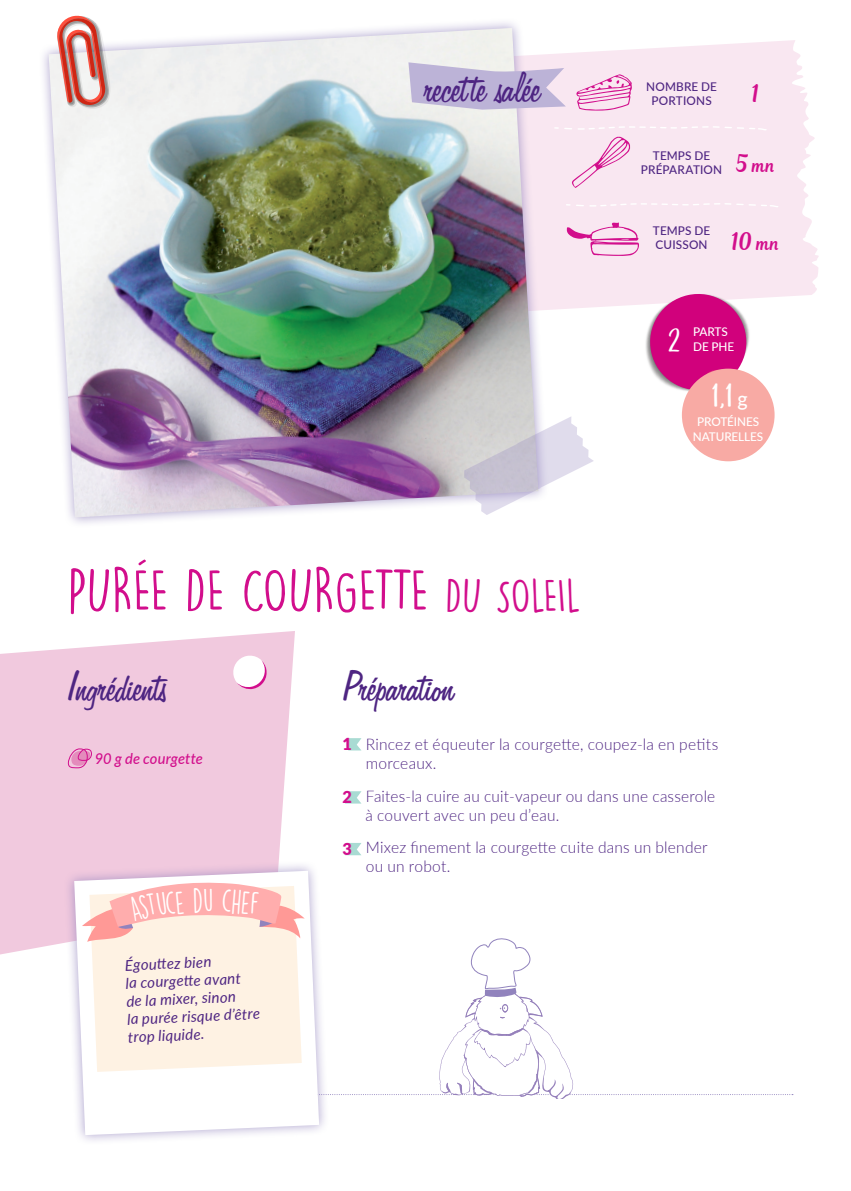
<style>
.page{position:relative;width:851px;height:1191px;background:#fff}
.page>*{position:absolute;margin:0;border:0;box-sizing:border-box;transform-origin:0 0}
.Titre_plat{font:56px "DK Lemon Yellow Sun";letter-spacing:-.005em;color:#d20e8c}
.Texte_courant{font:48px "Freehand 575 BT Regular B";letter-spacing:.005em;color:#4e2582;scale:.9 1}
.Texte_courant-2{font:36px "Eufoniem Two";color:#fff}
.Texte_courant-3{font:30px "DK Lemon Yellow Sun";color:#fff;scale:.9 1}
.Texte_courant-4{font:24px "Magnolia Script";color:#d20e8c;scale:.9 1}
.Texte_courant-5{font:18px "Magnolia Script";color:#d20e8c;scale:.9 1}
.Texte_courant-6{font:900 16.6px "Lato";color:#d20e8c}
.Texte_courant-7{font:300 16px/19.2px "Lato";letter-spacing:.015em;color:#4e2582}
.Texte_courant-8{font:300 16px/19.2px "Lato";letter-spacing:.015em;color:#4e2582;scale:.96 1}
.Texte_courant-9{font:italic 15px/18px "Lato";color:#4e2582}
.Texte_courant-10{font:italic 500 15px "Lato";letter-spacing:.005em;color:#d20e8c}
.Texte_courant-11{font:500 12px/14.4px "Lato";letter-spacing:.015em;color:#4e2582;text-align:center}
.Texte_courant-12{font:500 12px/14.4px "Lato";letter-spacing:-.01em;color:#fff;text-align:center}
.s1{font-size:44px}
.s2{font-size:24px}
.s3{font-size:18px}
.s4{font-family:"Lato";font-weight:500;font-size:20px}
</style>
<div class="page">
<svg style="left:0;top:631px;width:295px;height:323px;background:#f2cde0"></svg>
<svg style="left:549px;top:40px;width:270px;height:270px;background:#f9e9f2"></svg>
<svg style="left:68px;top:748px;width:24px;height:20px"></svg>
<svg style="left:348px;top:738px;width:13px;height:12px"></svg>
<svg style="left:345px;top:791px;width:16px;height:12px"></svg>
<svg style="left:346px;top:843px;width:15px;height:12px"></svg>
<div style="left:38px;top:18px;width:511px;height:510px;background:#9183bd;opacity:.75"></div>
<img style="left:49px;top:28px;width:489px;height:489px">
<svg style="left:565px;top:202px;width:214px;height:6px"></svg>
<svg style="left:464px;top:416px;width:130px;height:99px"></svg>
<svg style="left:408px;top:62px;width:157px;height:48px;background:#cac1dc"></svg>
<svg style="left:576px;top:74px;width:55px;height:37px;background:#f0badc"></svg>
<svg style="left:566px;top:222px;width:73px;height:34px;background:#f1bbdc"></svg>
<div style="left:553px;top:125px;width:214px;height:63px;background:#f9e7f1"></div>
<svg style="left:55px;top:15px;width:56px;height:97px"></svg>
<svg style="left:232px;top:654px;width:36px;height:36px"></svg>
<div style="left:64px;top:860px;width:266px;height:285px;background:#9183bd;opacity:.75"></div>
<svg style="left:74px;top:870px;width:245px;height:265px"></svg>
<svg style="left:644px;top:292px;width:106px;height:99px;background:#d8439b"></svg>
<div style="left:681px;top:369px;width:93px;height:92px;background:#f8aaa4;border-radius:50%"></div>
<svg style="left:82px;top:880px;width:710px;height:218px"></svg>
<p class="Texte_courant" style="left:424px;top:62px;width:131px">recette salée</p>
<p class="Titre_plat" style="left:68px;top:557px;width:514px">PURÉE DE COURGETTE <span class="s1">DU SOLEIL</span></p>
<p class="Texte_courant-11" style="left:646px;top:79px;width:72px">NOMBRE DE<br>PORTIONS</p>
<p class="Texte_courant-4" style="left:751px;top:76px;width:10px">1</p>
<p class="Texte_courant-11" style="left:640px;top:147px;width:83px">TEMPS DE<br>PRÉPARATION</p>
<p class="Texte_courant-5" style="left:735px;top:152px;width:45px"><span class="s2">5</span> mn</p>
<p class="Texte_courant-11" style="left:652px;top:223px;width:59px;text-align:left">TEMPS DE<br>CUISSON</p>
<p class="Texte_courant-4" style="left:731px;top:224px;width:55px">10 <span class="s3">mn</span></p>
<p class="Texte_courant-2" style="left:667px;top:317px;width:14px">2</p>
<p class="Texte_courant-12" style="left:693px;top:324px;width:36px">PARTS</p>
<p class="Texte_courant-12" style="left:693px;top:338px;width:42px">DE PHE</p>
<p class="Texte_courant-2" style="left:711px;top:372px;width:37px">1,1 <span class="s4">g</span></p>
<p class="Texte_courant-12" style="left:692px;top:414px;width:72px">PROTÉINES<br>NATURELLES</p>
<p class="Texte_courant" style="left:68px;top:661px;width:114px">Ingrédients</p>
<p class="Texte_courant-10" style="left:95px;top:747px;width:109px">90 g de courgette</p>
<p class="Texte_courant-3" style="left:203px;top:882px;width:13px">u</p>
<p class="Texte_courant-9" style="left:125px;top:955px;width:135px;rotate:-2deg">Égoutt ez bien<br>la courgett e avant de la mixer, sinon<br>la purée risque d’être trop liquide.</p>
<p class="Texte_courant" style="left:343px;top:661px;width:126px">Préparation</p>
<p class="Texte_courant-6" style="left:342px;top:732px;width:11px">1</p>
<p class="Texte_courant-7" style="left:365px;top:734px;width:354px">Rincez et équeuter la courgette, coupez-la en petits morceaux.</p>
<p class="Texte_courant-6" style="left:342px;top:785px;width:11px">2</p>
<p class="Texte_courant-8" style="left:365px;top:785px;width:365px">Faites-la cuire au cuit-vapeur ou dans une casserole à couvert avec un peu d’eau.</p>
<p class="Texte_courant-6" style="left:342px;top:836px;width:11px">3</p>
<p class="Texte_courant-7" style="left:366px;top:837px;width:343px">Mixez finement la courgette cuite dans un blender ou un robot.</p>
</div>
